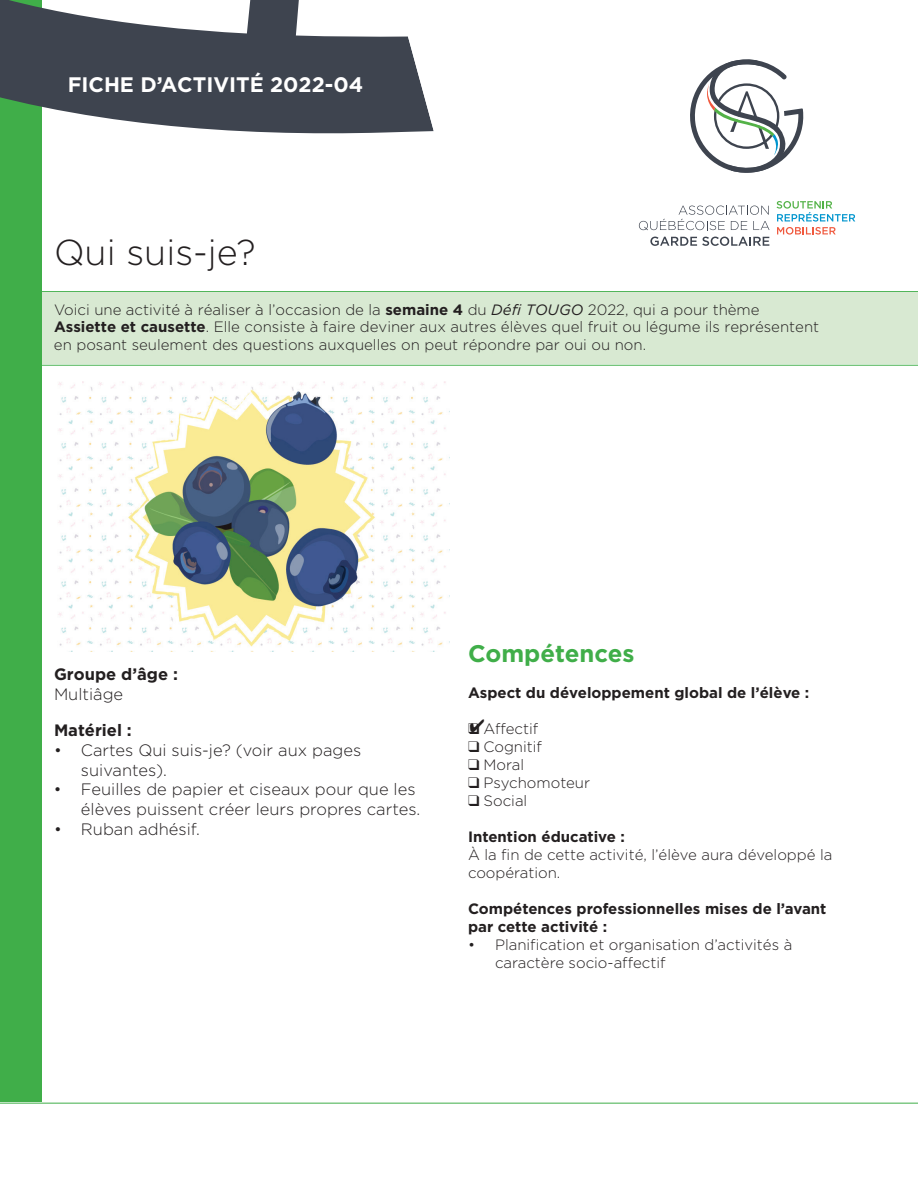
<style>
.page{position:relative;width:918px;height:1188px;background:#fff}
.page>*{position:absolute;margin:0;border:0;box-sizing:border-box;transform-origin:0 0}
.t1{font:300 36px "Gotham";color:#231f20}
.t2{font:700 24px "Gotham";color:#40ae49}
.t3{font:700 21px "Gotham";color:#fff}
.t4{font:300 16.5px/19.8px "Gotham";color:#231f20}
.t5{font:700 16.5px "Gotham";color:#231f20}
.t6{font:300 15px/18px "Gotham";color:#231f20}
.t7{font:700 15px/18px "Gotham";color:#231f20}
.s1{font-weight:700}
.s2{font-weight:400;font-style:italic}
</style>
<div class="page">
<hr style="left:0;top:291px;width:918px;height:1px;background:#40ae49">
<hr style="left:0;top:365px;width:918px;height:1px;background:#40ae49">
<hr style="left:0;top:1103px;width:918px;height:1px;background:#40ae49">
<svg style="left:639px;top:206px;width:131px;height:24px"></svg>
<svg style="left:650px;top:237px;width:119px;height:9px"></svg>
<svg style="left:777px;top:201px;width:78px;height:34px"></svg>
<svg style="left:690px;top:59px;width:114px;height:114px"></svg>
<div style="left:0;top:292px;width:918px;height:72px;background:#d8e9d2"></div>
<div style="left:1px;top:0;width:41px;height:1102px;background:#40ae49"></div>
<svg style="left:0;top:0;width:299px;height:19px"></svg>
<svg style="left:0;top:19px;width:434px;height:128px;fill:#3e444f"></svg>
<img style="left:58px;top:381px;width:388px;height:270px">
<h3 class="t3" style="left:68px;top:72px;width:297px">FICHE D’ACTIVITÉ 2022-04</h3>
<h1 class="t1" style="left:54px;top:232px;width:203px">Qui suis-je?</h1>
<p class="t6" style="left:54px;top:301px;width:767px;line-height:17.2px">Voici une activité à réaliser à l’occasion de la <span class="s1">semaine 4</span> du <span class="s2">Défi TOUGO</span> 2022, qui a pour thème<br><span class="s1">Assiette et causette</span>. Elle consiste à faire deviner aux autres élèves quel fruit ou légume ils représentent en posant seulement des questions auxquelles on peut répondre par oui ou non.</p>
<p class="t5" style="left:54px;top:665px;width:125px">Groupe d’âge :</p>
<p class="t4" style="left:54px;top:684px;width:71px">Multiâge</p>
<p class="t5" style="left:54px;top:721px;width:79px">Matériel :</p>
<p class="t4" style="left:81px;top:740px;width:282px;text-indent:-27px">• Cartes Qui suis-je? (voir aux pages suivantes).</p>
<p class="t4" style="left:54px;top:779px;width:368px;text-align:right">• Feuilles de papier et ciseaux pour que les élèves puissent créer leurs propres cartes.</p>
<p class="t4" style="left:54px;top:819px;width:147px">• Ruban adhésif.</p>
<h2 class="t2" style="left:468px;top:639px;width:168px">Compétences</h2>
<p class="t7" style="left:468px;top:683px;width:343px">Aspect du développement global de l’élève :</p>
<p class="t6" style="left:468px;top:719px;width:72px">❑ Affectif</p>
<p class="t6" style="left:468px;top:737px;width:76px">❑ Cognitif</p>
<p class="t6" style="left:468px;top:755px;width:58px">❑ Moral</p>
<p class="t6" style="left:468px;top:773px;width:124px">❑ Psychomoteur</p>
<p class="t6" style="left:468px;top:791px;width:61px">❑ Social</p>
<p class="t7" style="left:468px;top:827px;width:158px">Intention éducative :</p>
<p class="t6" style="left:468px;top:845px;width:366px">À la fin de cette activité, l’élève aura développé la coopération.</p>
<p class="t7" style="left:468px;top:899px;width:360px">Compétences professionnelles mises de l’avant par cette activité :</p>
<p class="t6" style="left:495px;top:935px;width:299px;text-indent:-27px">• Planification et organisation d’activités à caractère socio-affectif</p>
</div>
